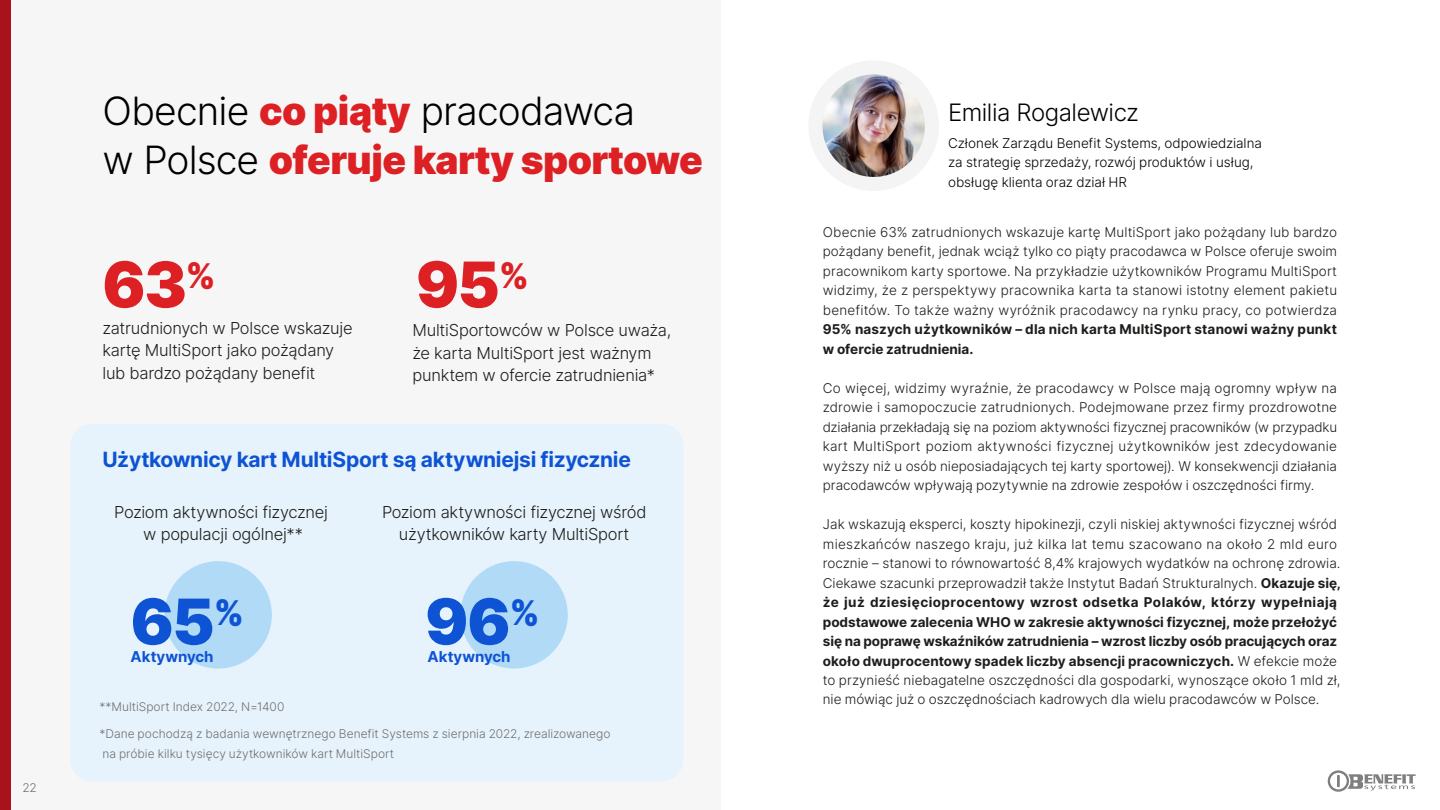
<style>
.page{position:relative;width:1440px;height:810px;background:#fff}
.page>*{position:absolute;margin:0;border:0;box-sizing:border-box;transform-origin:0 0}
.t1{font:900 63.15px "Inter";color:#dc2024}
.t2{font:900 63.15px "Inter";color:#0e53d4}
.t3{font:900 39px/49.5px "Inter";letter-spacing:-.015em;color:#dc2024}
.t4{font:900 34.05px "Inter";color:#0e53d4}
.t5{font:300 24px "Inter";letter-spacing:-.02em;color:#000}
.t6{font:700 21px "Inter";letter-spacing:-.01em;color:#0e53d4}
.t7{font:300 16.5px/22.5px "Inter";letter-spacing:-.015em;color:#1d1d1b}
.t8{font:700 15px "Inter";letter-spacing:-.005em;color:#0e53d4}
.t9{font:300 13.5px/19.5px "Inter";color:#1d1d1b;text-align:justify}
.t10{font:300 13.5px/19.5px "Inter";letter-spacing:-.005em;color:#000}
.t11{font:700 13.5px/19.5px "Inter";letter-spacing:.01em;color:#1d1d1b}
.t12{font:300 12px/19.5px "Inter";color:#706f6f}
.s1{font-weight:300;color:#000}
.s2{font-weight:700}
</style>
<div class="page">
<div style="left:0;top:0;width:720px;height:810px;background:#f6f6f6"></div>
<div style="left:0;top:0;width:10px;height:810px;background:#a8121d"></div>
<svg style="left:1328px;top:770px;width:88px;height:22px"></svg>
<div style="left:70px;top:424px;width:613px;height:358px;background:#e6f3fc;border-radius:22px"></div>
<div style="left:460px;top:561px;width:108px;height:108px;background:#b0daf6;border-radius:50%"></div>
<div style="left:165px;top:561px;width:107px;height:108px;background:#b0daf6;border-radius:50%"></div>
<div style="left:808px;top:60px;width:131px;height:131px;background:#f4f4f4;border-radius:65px"></div>
<img style="left:822px;top:74px;width:103px;height:103px;border-radius:51px">
<p class="t12" style="left:22px;top:778px;width:16px">22</p>
<h2 class="t3" style="left:102px;top:85px;width:602px"><span class="s1">Obecnie</span> co piąty <span class="s1">pracodawca<br>w Polsce</span> oferuje karty sportowe</h2>
<h1 class="t1" style="left:102px;top:239px;width:115px">63<sup>%</sup></h1>
<h1 class="t1" style="left:416px;top:239px;width:115px">95<sup>%</sup></h1>
<p class="t7" style="left:102px;top:316px;width:252px">zatrudnionych w Polsce wskazuje kartę MultiSport jako pożądany lub bardzo pożądany benefit</p>
<p class="t7" style="left:412px;top:319px;width:260px">MultiSportowców w Polsce uważa, że karta MultiSport jest ważnym punktem w ofercie zatrudnienia*</p>
<h3 class="t6" style="left:102px;top:444px;width:530px">Użytkownicy kart MultiSport są aktywniejsi fizycznie</h3>
<p class="t7" style="left:114px;top:500px;width:215px;text-align:center">Poziom aktywności fizycznej w populacji ogólnej**</p>
<p class="t7" style="left:382px;top:500px;width:266px;text-align:center">Poziom aktywności fizycznej wśród użytkowników karty MultiSport</p>
<h1 class="t2" style="left:131px;top:576px;width:85px">65</h1>
<p class="t8" style="left:131px;top:646px;width:85px">Aktywnych</p>
<h3 class="t4" style="left:214px;top:588px;width:32px">%</h3>
<h1 class="t2" style="left:425px;top:576px;width:87px">96</h1>
<p class="t8" style="left:428px;top:646px;width:85px">Aktywnych</p>
<h3 class="t4" style="left:510px;top:588px;width:32px">%</h3>
<p class="t12" style="left:99px;top:697px;width:187px">**MultiSport Index 2022, N=1400</p>
<p class="t12" style="left:99px;top:724px;width:513px">*Dane pochodzą z badania wewnętrznego Benefit Systems z sierpnia 2022, zrealizowanego na próbie kilku tysięcy użytkowników kart MultiSport</p>
<h3 class="t5" style="left:948px;top:95px;width:192px">Emilia Rogalewicz</h3>
<p class="t10" style="left:948px;top:133px;width:315px">Członek Zarządu Benefit Systems, odpowiedzialna za strategię sprzedaży, rozwój produktów i usług, obsługę klienta oraz dział HR</p>
<p class="t9" style="left:823px;top:222px;width:516px">Obecnie 63% zatrudnionych wskazuje kartę MultiSport jako pożądany lub bardzo pożądany benefit, jednak wciąż tylko co piąty pracodawca w Polsce oferuje swoim pracownikom karty sportowe. Na przykładzie użytkowników Programu MultiSport widzimy, że z perspektywy pracownika karta ta stanowi istotny element pakietu benefitów. To także ważny wyróżnik pracodawcy na rynku pracy, co potwierdza</p>
<p class="t11" style="left:823px;top:319px;width:516px">95% naszych użytkowników – dla nich karta MultiSport stanowi ważny punkt w ofercie zatrudnienia.</p>
<p class="t9" style="left:823px;top:378px;width:516px">Co więcej, widzimy wyraźnie, że pracodawcy w Polsce mają ogromny wpływ na zdrowie i samopoczucie zatrudnionych. Podejmowane przez firmy prozdrowotne działania przekładają się na poziom aktywności fizycznej pracowników (w przypadku kart MultiSport poziom aktywności fizycznej użytkowników jest zdecydowanie wyższy niż u osób nieposiadających tej karty sportowej). W konsekwencji działania pracodawców wpływają pozytywnie na zdrowie zespołów i oszczędności firmy.</p>
<p class="t9" style="left:823px;top:514px;width:520px;text-align:left">Jak wskazują eksperci, koszty hipokinezji, czyli niskiej aktywności fizycznej wśród mieszkańców naszego kraju, już kilka lat temu szacowano na około 2 mld euro rocznie – stanowi to równowartość 8,4% krajowych wydatków na ochronę zdrowia.<br>Ciekawe szacunki przeprowadził także Instytut Badań Strukturalnych. <span class="s2">Okazuje się, że już dziesięcioprocentowy wzrost odsetka Polaków, którzy wypełniają podstawowe zalecenia WHO w zakresie aktywności fizycznej, może przełożyć się na poprawę wskaźników zatrudnienia – wzrost liczby osób pracujących oraz około dwuprocentowy spadek liczby absencji pracowniczych.</span> W efekcie może to przynieść niebagatelne oszczędności dla gospodarki, wynoszące około 1 mld zł, nie mówiąc już o oszczędnościach kadrowych dla wielu pracodawców w Polsce.</p>
</div>
